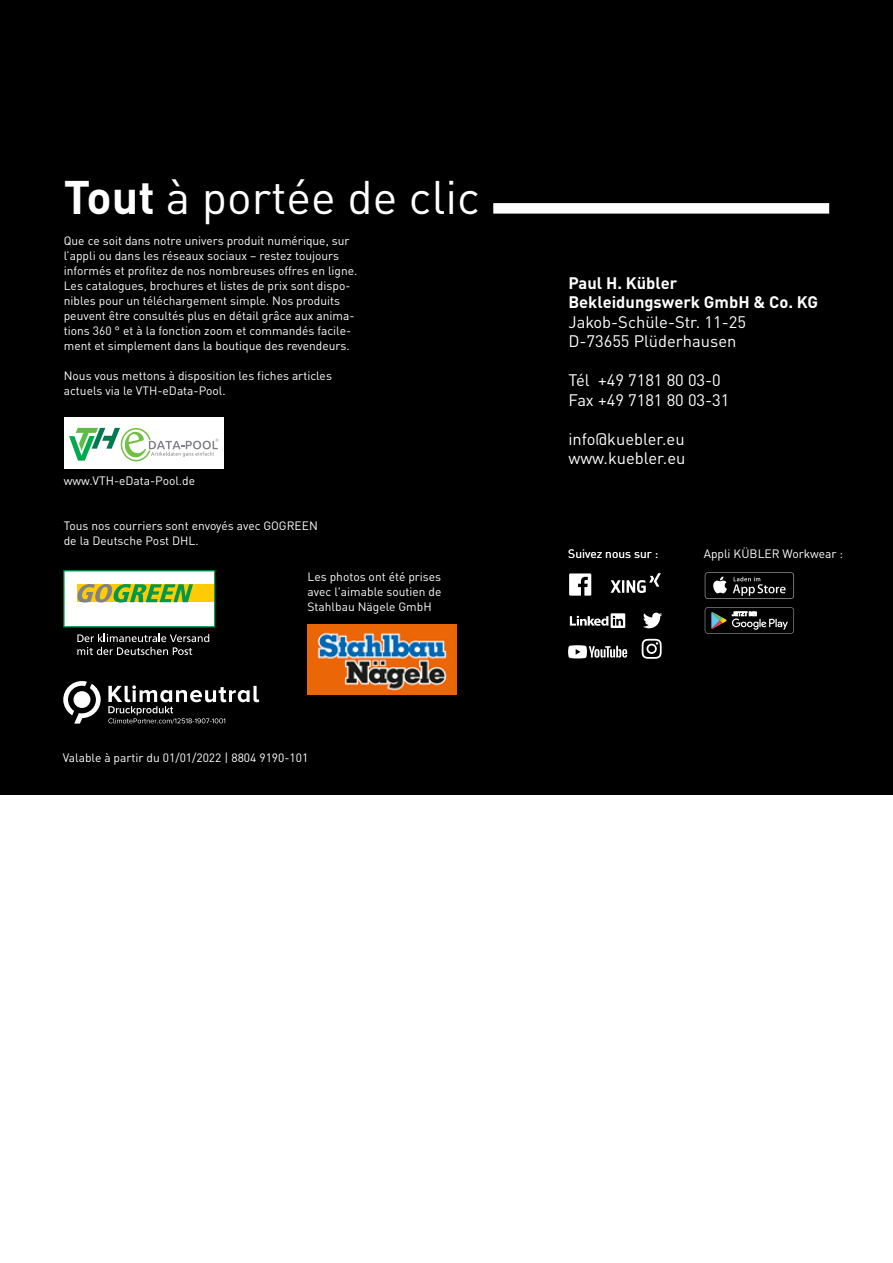
<style>
.page{position:relative;width:893px;height:1263px;background:#fff}
.page>*{position:absolute;margin:0;border:0;box-sizing:border-box;transform-origin:0 0}
.t1{font:46.5px "DIN Pro";color:#fff}
.t2{font:16.5px/19.5px "DIN Pro";color:#fff}
.t3{font:700 16.5px/19.5px "DIN Pro";color:#fff}
.t4{font:12px/15px "DIN Pro";color:#fff}
.s1{font-weight:700}
</style>
<div class="page">
<div style="left:0;top:0;width:893px;height:794px;background:#000"></div>
<svg style="left:568px;top:645px;width:59px;height:13px"></svg>
<svg style="left:642px;top:639px;width:20px;height:20px"></svg>
<svg style="left:570px;top:613px;width:55px;height:15px"></svg>
<svg style="left:643px;top:613px;width:19px;height:15px"></svg>
<svg style="left:705px;top:572px;width:89px;height:27px"></svg>
<div style="left:705px;top:573px;width:88px;height:25px;background:#000;border-radius:3px"></div>
<svg style="left:713px;top:576px;width:14px;height:17px"></svg>
<svg style="left:733px;top:577px;width:53px;height:19px"></svg>
<svg style="left:705px;top:607px;width:89px;height:27px"></svg>
<div style="left:64px;top:417px;width:159px;height:52px;background:#fff"></div>
<svg style="left:69px;top:428px;width:149px;height:33px"></svg>
<svg style="left:569px;top:573px;width:22px;height:23px"></svg>
<svg style="left:611px;top:573px;width:50px;height:20px"></svg>
<svg style="left:77px;top:634px;width:132px;height:21px"></svg>
<svg style="left:63px;top:570px;width:152px;height:57px;background:#d5e2b7"></svg>
<div style="left:493px;top:203px;width:336px;height:11px;background:#fff"></div>
<img style="left:308px;top:624px;width:148px;height:71px">
<svg style="left:63px;top:681px;width:38px;height:42px"></svg>
<svg style="left:108px;top:685px;width:151px;height:38px"></svg>
<h1 class="t1" style="left:64px;top:160px;width:418px"><span class="s1">Tout</span> à portée de clic</h1>
<p class="t4" style="left:64px;top:232px;width:295px">Que ce soit dans notre univers produit numérique, sur l’appli ou dans les réseaux sociaux – restez toujours informés et profitez de nos nombreuses offres en ligne.<br>Les catalogues, brochures et listes de prix sont dispo&shy;nibles pour un téléchargement simple. Nos produits peuvent être consultés plus en détail grâce aux anima&shy;tions 360 ° et à la fonction zoom et commandés facile&shy;ment et simplement dans la boutique des revendeurs.</p>
<p class="t4" style="left:64px;top:367px;width:270px">Nous vous mettons à disposition les fiches articles actuels via le VTH-eData-Pool.</p>
<p class="t4" style="left:64px;top:472px;width:133px">www.VTH-eData-Pool.de</p>
<p class="t4" style="left:64px;top:517px;width:256px">Tous nos courriers sont envoyés avec GOGREEN de la Deutsche Post DHL.</p>
<p class="t4" style="left:308px;top:568px;width:135px;text-align:justify">Les photos ont été prises avec l'aimable soutien de Stahlbau Nägele GmbH</p>
<p class="t4" style="left:63px;top:749px;width:247px">Valable à partir du 01/01/2022 | 8804 9190-101</p>
<h2 class="t3" style="left:568px;top:271px;width:251px">Paul H. Kübler<br>Bekleidungswerk GmbH &amp; Co. KG</h2>
<h2 class="t2" style="left:568px;top:310px;width:179px">Jakob-Schüle-Str. 11-25<br>D-73655 Plüderhausen</h2>
<h2 class="t2" style="left:568px;top:369px;width:163px">Tél +49 7181 80 03-0<br>Fax +49 7181 80 03-31</h2>
<h2 class="t2" style="left:568px;top:427px;width:119px">info@kuebler.eu www.kuebler.eu</h2>
<p class="t4" style="left:568px;top:545px;width:92px">Suivez nous sur :</p>
<p class="t4" style="left:704px;top:545px;width:141px">Appli KÜBLER Workwear :</p>
</div>
